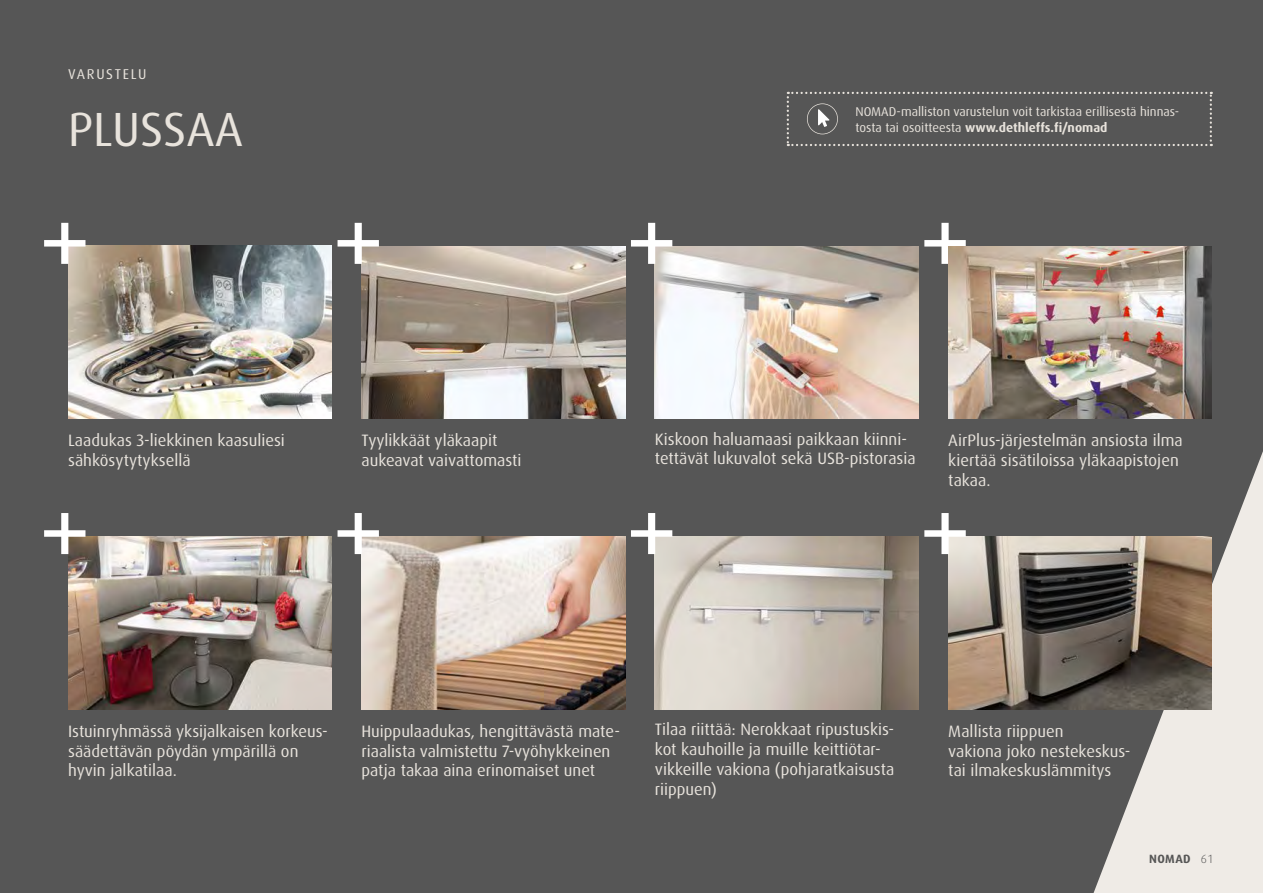
<style>
.page{position:relative;width:1263px;height:893px;background:#565656}
.page>*{position:absolute;margin:0;border:0;box-sizing:border-box;transform-origin:0 0}
.t1{font:48px "Dax Pro";color:#e8e3dc}
.t2{font:16.5px/19.8px "Dax Pro";color:#e8e3dc}
.t3{font:14.25px "Dax Pro";letter-spacing:.11em;color:#e8e3dc}
.t4{font:12.75px/16.5px "Dax OT";color:#e8e3dc}
.t5{font:700 12px "Dax Pro";letter-spacing:.035em;color:#565656}
.s1{font-weight:700}
.s2{font-family:"Dax OT";font-weight:300}
</style>
<div class="page">
<svg style="left:1093px;top:451px;width:170px;height:442px;fill:#efebe6"></svg>
<img style="left:68px;top:246px;width:264px;height:173px">
<img style="left:361px;top:246px;width:264px;height:173px">
<img style="left:655px;top:246px;width:263px;height:173px">
<svg style="left:44px;top:223px;width:41px;height:41px"></svg>
<svg style="left:338px;top:223px;width:41px;height:41px"></svg>
<svg style="left:631px;top:223px;width:41px;height:41px"></svg>
<svg style="left:924px;top:223px;width:42px;height:41px"></svg>
<img style="left:68px;top:536px;width:264px;height:173px">
<img style="left:361px;top:537px;width:264px;height:172px">
<img style="left:655px;top:537px;width:263px;height:172px">
<img style="left:948px;top:537px;width:264px;height:172px">
<svg style="left:44px;top:513px;width:41px;height:41px"></svg>
<svg style="left:338px;top:513px;width:41px;height:41px"></svg>
<svg style="left:631px;top:513px;width:41px;height:41px"></svg>
<svg style="left:924px;top:513px;width:42px;height:41px"></svg>
<div style="left:787px;top:92px;width:425px;height:54px;background:#565656"></div>
<img style="left:948px;top:246px;width:264px;height:173px">
<p class="t3" style="left:68px;top:65px;width:80px">VARUSTELU</p>
<h1 class="t1" style="left:68px;top:99px;width:177px">PLUSSAA</h1>
<p class="t4" style="left:855px;top:103px;width:325px">NOMAD-malliston varustelun voit tarkistaa erillisestä hinnas&shy;tosta tai osoitteesta <span class="s1">www.dethleffs.fi/nomad</span></p>
<p class="t2" style="left:68px;top:431px;width:218px">Laadukas 3-liekkinen kaasuliesi sähkösytytyksellä</p>
<p class="t2" style="left:361px;top:431px;width:161px">Tyylikkäät yläkaapit aukeavat vaivattomasti</p>
<p class="t2" style="left:655px;top:429px;width:262px">Kiskoon haluamaasi paikkaan kiinni&shy;tettävät lukuvalot sekä USB-pistorasia</p>
<p class="t2" style="left:948px;top:431px;width:236px">AirPlus-järjestelmän ansiosta ilma kiertää sisätiloissa yläkaapistojen takaa.</p>
<p class="t2" style="left:68px;top:721px;width:261px">Istuinryhmässä yksijalkaisen korkeus&shy;säädettävän pöydän ympärillä on hyvin jalkatilaa.</p>
<p class="t2" style="left:361px;top:721px;width:260px">Huippulaadukas, hengittävästä mate&shy;riaalista valmistettu 7-vyöhykkeinen patja takaa aina erinomaiset unet</p>
<p class="t2" style="left:655px;top:719px;width:241px">Tilaa riittää: Nerokkaat ripustuskis&shy;kot kauhoille ja muille keittiötar&shy;vikkeille vakiona (pohjaratkaisusta riippuen)</p>
<p class="t2" style="left:948px;top:721px;width:184px">Mallista riippuen<br>vakiona joko nestekeskus&shy;tai ilmakeskuslämmitys</p>
<p class="t5" style="left:1149px;top:851px;width:65px">NOMAD <span class="s2">61</span></p>
</div>
